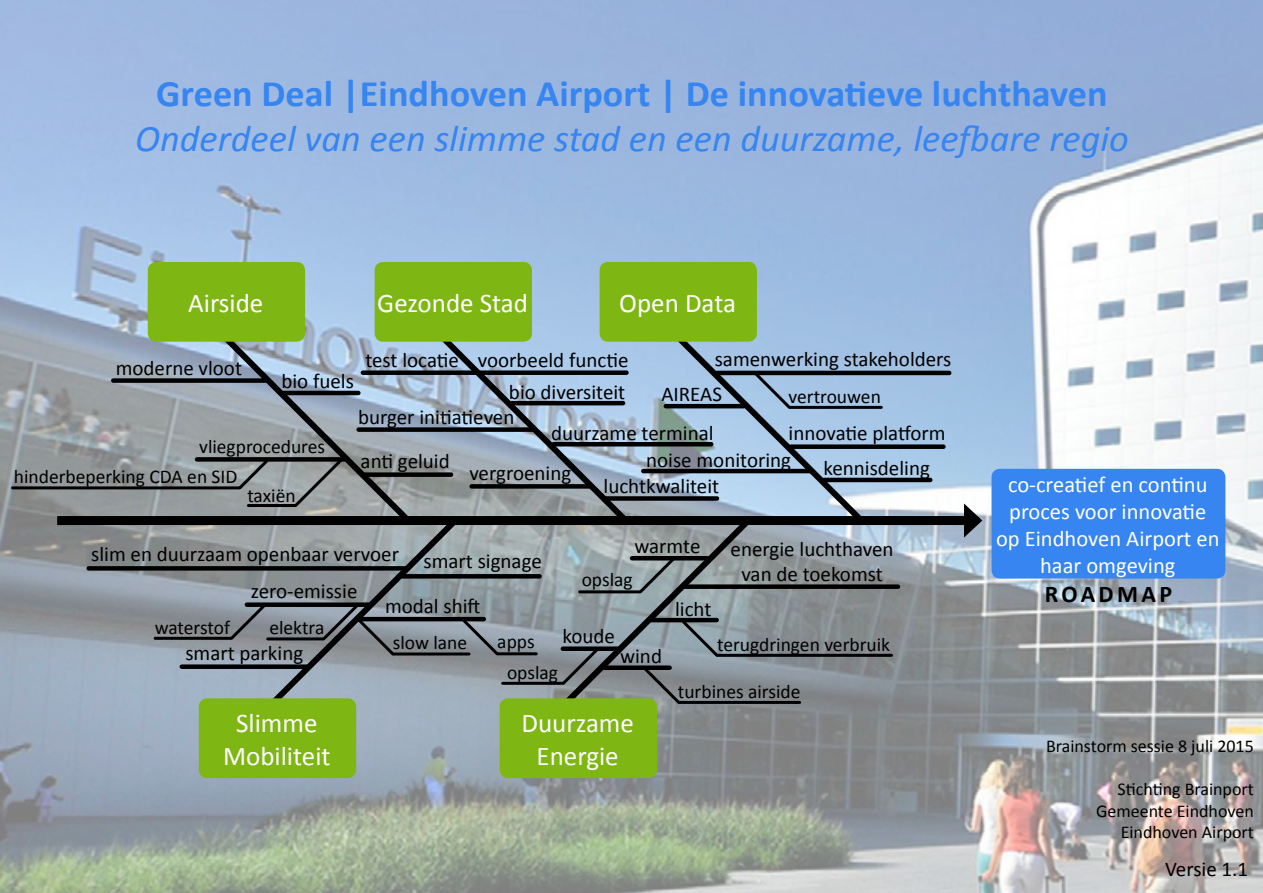
<style>
.page{position:relative;width:1263px;height:893px;background:#fff}
.page>*{position:absolute;margin:0;border:0;box-sizing:border-box;transform-origin:0 0}
.t1{font:italic 37.5px "Calibri";color:#3685f0}
.t2{font:700 37.5px "Calibri";color:#3685f0}
.t3{font:27px/32.4px "Calibri";color:#fff;text-align:center}
.t4{font:700 24px "Calibri";letter-spacing:.14em;color:#000}
.t5{font:22.5px/27px "Calibri";color:#fff;text-align:center}
.t6{font:21px/31.3px "Calibri";color:#000;text-align:right}
.t7{font:19.5px/30.2px "Calibri";color:#000}
.t8{font:18px/21.6px "Calibri";color:#000;text-align:right}
</style>
<div class="page">
<img style="left:0;top:0;width:1263px;height:893px">
<div style="left:57px;top:516px;width:914px;height:9px;background:#000"></div>
<svg style="left:964px;top:503px;width:18px;height:35px"></svg>
<div style="left:991px;top:469px;width:234px;height:110px;background:#3685f0;border-radius:9px"></div>
<div style="left:113px;top:378px;width:152px;height:5px;background:#000"></div>
<hr style="left:13px;top:486px;width:226px;height:3px;background:#000">
<div style="left:197px;top:457px;width:148px;height:5px;background:#000"></div>
<hr style="left:717px;top:371px;width:232px;height:4px;background:#000">
<hr style="left:824px;top:478px;width:106px;height:4px;background:#000">
<div style="left:791px;top:444px;width:152px;height:5px;background:#000"></div>
<div style="left:89px;top:566px;width:316px;height:5px;background:#000"></div>
<div style="left:182px;top:664px;width:126px;height:5px;background:#000"></div>
<hr style="left:155px;top:637px;width:76px;height:3px;background:#000">
<div style="left:683px;top:584px;width:215px;height:5px;background:#000"></div>
<hr style="left:717px;top:654px;width:174px;height:3px;background:#000">
<div style="left:148px;top:262px;width:157px;height:80px;background:#7eb613;border-radius:9px"></div>
<div style="left:375px;top:262px;width:157px;height:80px;background:#7eb613;border-radius:9px"></div>
<div style="left:600px;top:262px;width:157px;height:80px;background:#7eb613;border-radius:9px"></div>
<div style="left:199px;top:698px;width:157px;height:80px;background:#7eb613;border-radius:9px"></div>
<div style="left:500px;top:698px;width:157px;height:80px;background:#7eb613;border-radius:9px"></div>
<svg style="left:217px;top:329px;width:653px;height:386px;background:#89989c"></svg>
<hr style="left:790px;top:406px;width:91px;height:3px;background:#000">
<div style="left:363px;top:370px;width:115px;height:5px;background:#000"></div>
<hr style="left:643px;top:469px;width:167px;height:4px;background:#000">
<h1 class="t2" style="left:156px;top:67px;width:953px">Green Deal |Eindhoven Airport | De innovatieve luchthaven</h1>
<h1 class="t1" style="left:135px;top:112px;width:995px">Onderdeel van een slimme stad en een duurzame, leefbare regio</h1>
<p class="t3" style="left:188px;top:286px;width:77px">Airside</p>
<p class="t3" style="left:377px;top:286px;width:152px">Gezonde Stad</p>
<p class="t3" style="left:619px;top:286px;width:118px">Open Data</p>
<p class="t6" style="left:715px;top:343px;width:238px">samenwerking stakeholders</p>
<p class="t6" style="left:478px;top:344px;width:152px">voorbeeld functie bio diversiteit</p>
<p class="t6" style="left:551px;top:416px;width:164px">duurzame terminal</p>
<p class="t6" style="left:603px;top:469px;width:117px">luchtkwaliteit</p>
<p class="t6" style="left:365px;top:344px;width:95px">test locatie</p>
<p class="t6" style="left:116px;top:352px;width:128px">moderne vloot</p>
<p class="t6" style="left:281px;top:365px;width:74px">bio fuels</p>
<p class="t6" style="left:661px;top:378px;width:62px">AIREAS</p>
<p class="t7" style="left:788px;top:381px;width:94px">vertrouwen</p>
<p class="t6" style="left:358px;top:401px;width:158px">burger initiatieven</p>
<p class="t6" style="left:789px;top:416px;width:159px">innovatie platform</p>
<p class="t7" style="left:14px;top:431px;width:313px;text-indent:185px">vliegprocedures hinderbeperking CDA en SID</p>
<p class="t7" style="left:247px;top:480px;width:50px">taxiën</p>
<p class="t6" style="left:361px;top:444px;width:91px">anti geluid</p>
<p class="t6" style="left:646px;top:444px;width:146px">noise monitoring</p>
<p class="t6" style="left:823px;top:452px;width:108px">kennisdeling</p>
<p class="t6" style="left:469px;top:457px;width:103px">vergroening</p>
<p class="t6" style="left:634px;top:530px;width:68px">warmte</p>
<p class="t6" style="left:731px;top:536px;width:164px;line-height:25.2px;text-align:center">energie luchthaven van de toekomst</p>
<p class="t6" style="left:91px;top:537px;width:452px">slim en duurzaam openbaar vervoer smart signage</p>
<p class="t6" style="left:385px;top:589px;width:97px">modal shift</p>
<p class="t7" style="left:393px;top:626px;width:76px">slow lane</p>
<p class="t7" style="left:497px;top:626px;width:39px">apps</p>
<p class="t7" style="left:582px;top:564px;width:53px">opslag</p>
<p class="t6" style="left:562px;top:620px;width:54px">koude</p>
<p class="t6" style="left:251px;top:575px;width:108px">zero-emissie</p>
<p class="t6" style="left:675px;top:592px;width:38px">licht</p>
<p class="t7" style="left:155px;top:612px;width:77px">waterstof</p>
<p class="t7" style="left:269px;top:612px;width:56px">elektra</p>
<p class="t7" style="left:717px;top:629px;width:174px">terugdringen verbruik</p>
<p class="t6" style="left:185px;top:637px;width:119px">smart parking</p>
<p class="t6" style="left:620px;top:639px;width:43px">wind</p>
<p class="t7" style="left:507px;top:657px;width:53px">opslag</p>
<p class="t3" style="left:223px;top:706px;width:109px">Slimme<br>Mobiliteit</p>
<p class="t3" style="left:521px;top:706px;width:114px">Duurzame<br>Energie</p>
<p class="t7" style="left:678px;top:676px;width:124px">turbines airside</p>
<p class="t5" style="left:996px;top:470px;width:225px">co-creatief en continu proces voor innovatie op Eindhoven Airport en haar omgeving</p>
<p class="t4" style="left:1045px;top:577px;width:129px">ROADMAP</p>
<p class="t8" style="left:1046px;top:734px;width:209px">Brainstorm sessie 8 juli 2015</p>
<p class="t8" style="left:1096px;top:778px;width:159px">Stichting Brainport<br>Gemeente Eindhoven<br>Eindhoven Airport</p>
<p class="t6" style="left:1165px;top:852px;width:85px">Versie 1.1</p>
</div>
